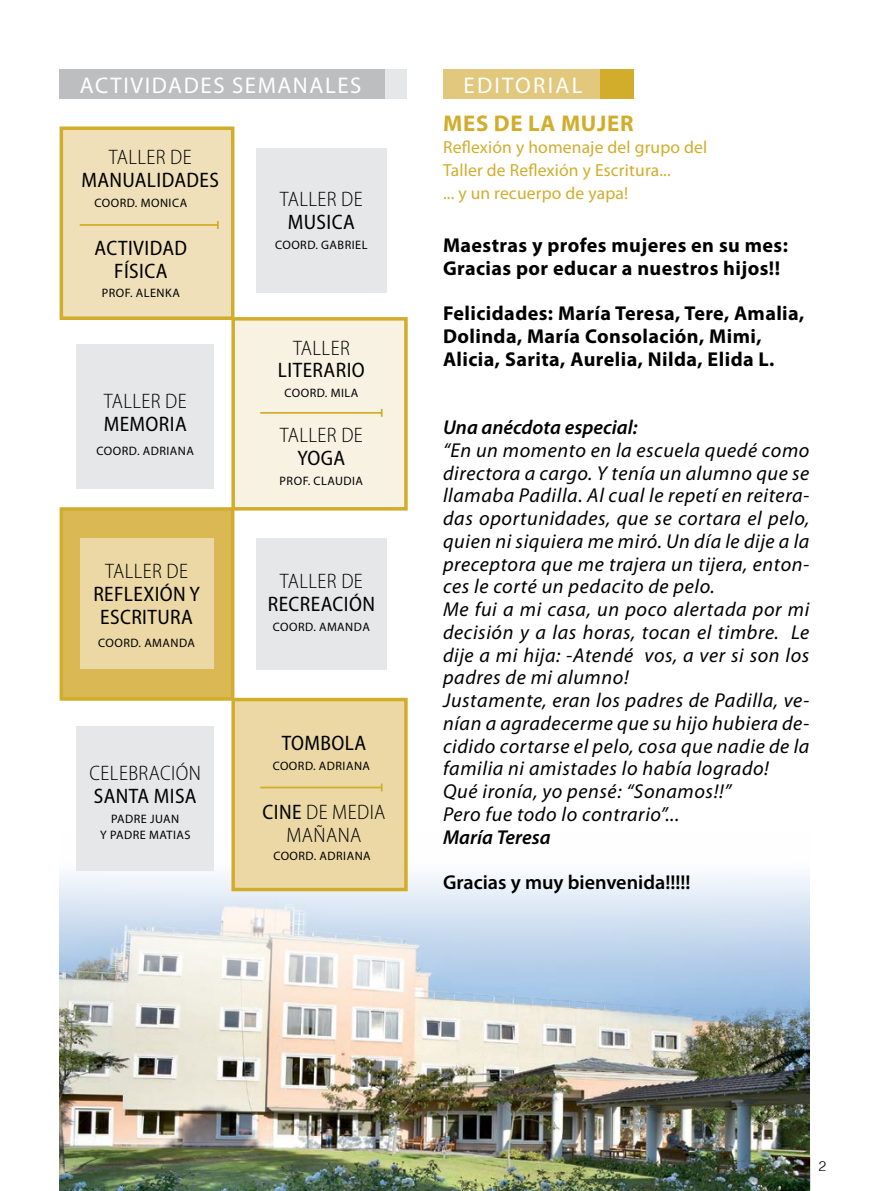
<style>
.page{position:relative;width:869px;height:1191px;background:#fff}
.page>*{position:absolute;margin:0;border:0;box-sizing:border-box;transform-origin:0 0}
.t1{font:22.75px "Myriad Pro";letter-spacing:.07em;color:#fff}
.t2{font:700 22.75px "Myriad Pro";letter-spacing:.03em;color:#d2ac2b}
.t3{font:semi-condensed 21px/22.8px "Myriad Pro";letter-spacing:.02em;color:#000;text-align:center}
.t4{font:300 semi-condensed 21px/22.8px "Myriad Pro";letter-spacing:.02em;color:#000;text-align:center}
.t5{font:italic 20.12px/22.8px "Myriad Pro";letter-spacing:.03em;color:#000}
.t6{font:700 20.12px/22.8px "Myriad Pro";letter-spacing:.02em;color:#000}
.t7{font:italic 600 20.12px "Myriad Pro";color:#000}
.t8{font:600 20.12px "Myriad Pro";color:#000}
.t9{font:17.5px/22.8px "Myriad Pro";letter-spacing:.01em;color:#d2ac2b}
.t10{font:300 14px "Helvetica";color:#000}
.t11{font:12.25px/15.8px "Myriad Pro";letter-spacing:.04em;color:#000}
.s1{font-weight:400}
</style>
<div class="page">
<hr style="left:809px;top:1157px;width:1px;height:34px;background:#000">
<img style="left:60px;top:833px;width:749px;height:358px">
<div style="left:60px;top:69px;width:344px;height:30px;background:#bcbec0"></div>
<div style="left:385px;top:69px;width:22px;height:30px;background:#e6e7e8"></div>
<div style="left:60px;top:126px;width:174px;height:194px;background:#efe0b9;border:4px solid #d2ac2b"></div>
<div style="left:60px;top:507px;width:174px;height:193px;background:#dab954;border:4px solid #d2ac2b"></div>
<div style="left:231px;top:317px;width:176px;height:193px;background:#f8f2e3;border:4px solid #d2ac2b"></div>
<div style="left:231px;top:698px;width:176px;height:193px;background:#ebd8a4;border:4px solid #d2ac2b"></div>
<div style="left:256px;top:148px;width:130px;height:145px;background:#e6e7e8"></div>
<div style="left:256px;top:538px;width:130px;height:132px;background:#e6e7e8"></div>
<div style="left:76px;top:344px;width:138px;height:145px;background:#e6e7e8"></div>
<div style="left:80px;top:538px;width:133px;height:131px;background:#ebd8a4"></div>
<div style="left:76px;top:726px;width:138px;height:145px;background:#e6e7e8"></div>
<hr style="left:260px;top:786px;width:121px;height:2px;background:#d2ac2b">
<svg style="left:380px;top:783px;width:2px;height:8px"></svg>
<hr style="left:80px;top:224px;width:138px;height:2px;background:#d2ac2b">
<svg style="left:217px;top:221px;width:2px;height:8px"></svg>
<hr style="left:260px;top:412px;width:121px;height:2px;background:#d2ac2b">
<svg style="left:380px;top:409px;width:2px;height:8px"></svg>
<div style="left:443px;top:69px;width:163px;height:30px;background:#e2c87d"></div>
<div style="left:599px;top:69px;width:34px;height:30px;background:#d2ac2b"></div>
<p class="t1" style="left:80px;top:71px;width:283px">ACTIVIDADES SEMANALES</p>
<p class="t4" style="left:109px;top:146px;width:82px">TALLER DE</p>
<p class="t3" style="left:81px;top:169px;width:139px">MANUALIDADES</p>
<p class="t11" style="left:94px;top:195px;width:94px">COORD. MONICA</p>
<p class="t3" style="left:94px;top:237px;width:94px">ACTIVIDAD<br>FÍSICA</p>
<p class="t11" style="left:102px;top:285px;width:42px">PROF. ALEN</p>
<p class="t11" style="left:165px;top:285px;width:16px">KA</p>
<p class="t4" style="left:104px;top:390px;width:82px">TALLER DE</p>
<p class="t3" style="left:104px;top:413px;width:85px">MEMORIA</p>
<p class="t11" style="left:96px;top:443px;width:99px">COORD. ADRIANA</p>
<p class="t4" style="left:105px;top:560px;width:82px">TALLER DE</p>
<p class="t3" style="left:93px;top:583px;width:11px">REFLE</p>
<p class="t3" style="left:100px;top:583px;width:101px;text-align:left;text-indent:43px">XIÓN Y<br>ESCRITURA</p>
<p class="t11" style="left:98px;top:634px;width:98px">COORD. AMANDA</p>
<p class="t4" style="left:89px;top:762px;width:113px">CELEBRACIÓN</p>
<p class="t3" style="left:94px;top:785px;width:104px">SANTA MISA</p>
<p class="t11" style="left:100px;top:811px;width:92px;text-indent:11px">PADRE JUAN<br>Y PADRE MATIAS</p>
<p class="t4" style="left:280px;top:188px;width:82px">TALLER DE</p>
<p class="t3" style="left:288px;top:211px;width:69px">MUSICA</p>
<p class="t11" style="left:275px;top:237px;width:94px">COORD. GABRIEL</p>
<p class="t4" style="left:293px;top:337px;width:58px">TALLER</p>
<p class="t3" style="left:278px;top:359px;width:88px">LITERARIO</p>
<p class="t11" style="left:284px;top:385px;width:75px">COORD. MILA</p>
<p class="t4" style="left:280px;top:424px;width:82px">TALLER DE</p>
<p class="t3" style="left:297px;top:446px;width:49px">YOGA</p>
<p class="t11" style="left:279px;top:473px;width:84px">PROF. CLAUDIA</p>
<p class="t4" style="left:280px;top:570px;width:82px">TALLER DE</p>
<p class="t3" style="left:268px;top:593px;width:109px">RECREACIÓN</p>
<p class="t11" style="left:273px;top:618px;width:98px">COORD. AMANDA</p>
<p class="t3" style="left:282px;top:732px;width:86px">TOMBOLA</p>
<p class="t11" style="left:272px;top:757px;width:99px">COORD. ADRIANA</p>
<p class="t4" style="left:262px;top:801px;width:123px"><span class="s1">CINE</span> DE MEDIA<br>MAÑANA</p>
<p class="t11" style="left:273px;top:847px;width:78px">COORD. ADRIANA</p>
<p class="t1" style="left:463px;top:71px;width:14px">EDITO</p>
<p class="t1" style="left:533px;top:71px;width:27px">RIAL</p>
<p class="t2" style="left:443px;top:110px;width:192px">MES DE LA MUJER</p>
<p class="t9" style="left:443px;top:136px;width:266px">REFLEXIÓN Y HOMENAJE DEL GRUPO DEL<br>TALLER DE REFLEXIÓN Y ESCRITURA...<br>... Y UN RECUERPO DE YAPA!</p>
<p class="t6" style="left:443px;top:234px;width:346px">Maestras y profes mujeres en su mes:<br>Gracias por educar a nuestros hijos!!</p>
<p class="t6" style="left:443px;top:302px;width:363px">Felicidades: María Teresa, Tere, Amalia,<br>Dolinda, María Consolación, Mimi,<br>Alicia, Sarita, Aurelia, Nilda, Elida L.</p>
<p class="t7" style="left:443px;top:416px;width:196px">Una anécdota especial:</p>
<p class="t5" style="left:443px;top:439px;width:368px">“En un momento en la escuela quedé como directora a cargo. Y tenía un alumno que se llamaba Padilla. Al cual le repetí en reitera&shy;das oportunidades, que se cortara el pelo, quien ni siquiera me miró. Un día le dije a la preceptora que me trajera un tijera, enton&shy;ces le corté un pedacito de pelo.<br>Me fui a mi casa, un poco alertada por mi decisión y a las horas, tocan el timbre. Le dije a mi hija: -Atendé vos, a ver si son los padres de mi alumno!<br>Justamente, eran los padres de Padilla, ve&shy;nían a agradecerme que su hijo hubiera de&shy;cidido cortarse el pelo, cosa que nadie de la familia ni amistades lo había logrado!<br>Qué ironía, yo pensé: “Sonamos!!”<br>Pero fue todo lo contrario”...</p>
<p class="t7" style="left:443px;top:826px;width:109px">María Teresa</p>
<p class="t8" style="left:443px;top:869px;width:249px">Gracias y muy bienvenida!!!!!</p>
<p class="t10" style="left:818px;top:1157px;width:9px">2</p>
</div>
